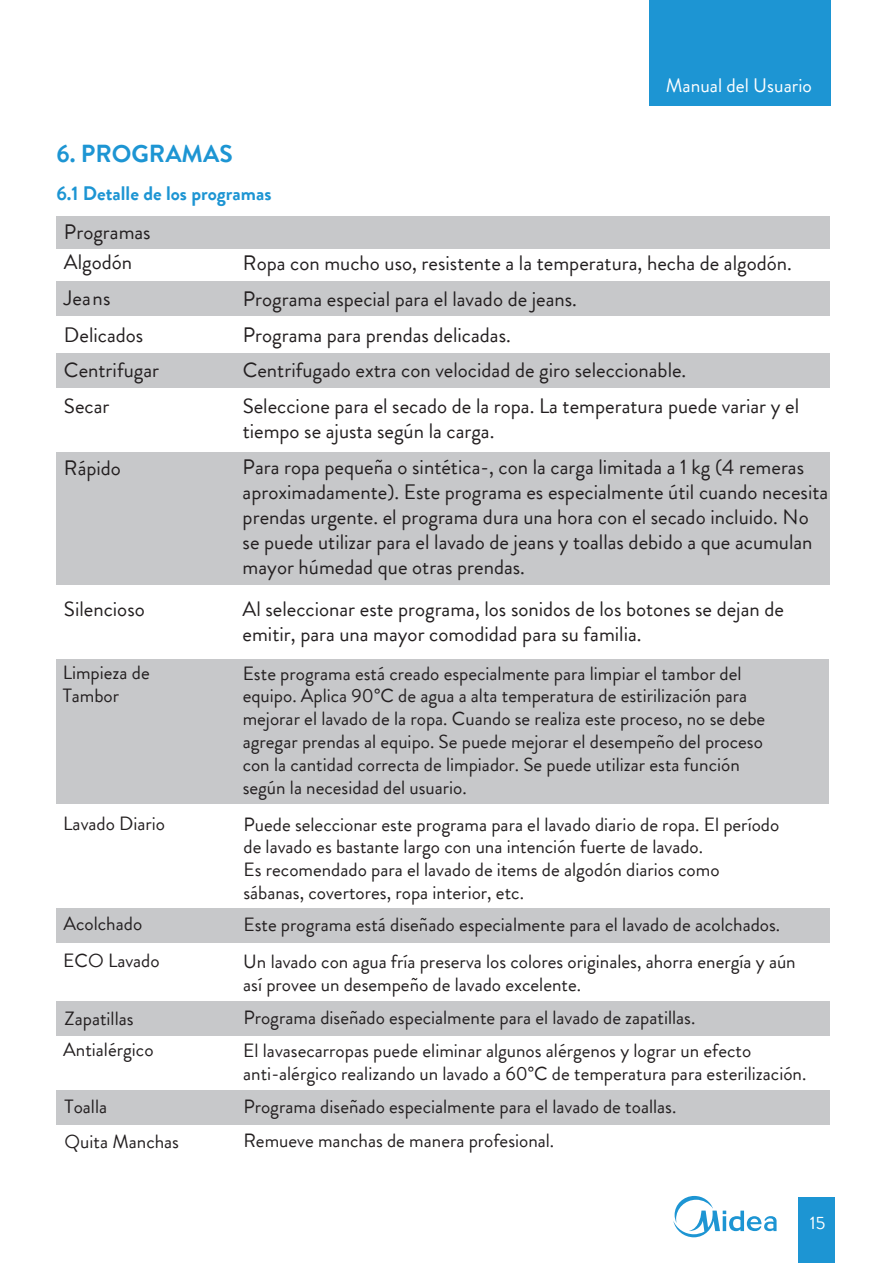
<style>
.page{position:relative;width:893px;height:1263px;background:#fff}
.page>*{position:absolute;margin:0;border:0;box-sizing:border-box;transform-origin:0 0}
.t1{font:700 24.6px "Brandon Grotesque";color:#1d95d3}
.t2{font:20.85px/25px "Brandon Grotesque";color:#231f20}
.t3{font:700 19.5px "Brandon Grotesque";color:#1d95d3}
.t4{font:19.5px "Brandon Grotesque";color:#fff}
.t5{font:19.05px/23px "Brandon Grotesque";color:#231f20}
.t6{font:18px "Brandon Grotesque";color:#fff}
</style>
<div class="page">
<div style="left:649px;top:0;width:182px;height:106px;background:#1d95d3"></div>
<div style="left:798px;top:1198px;width:37px;height:65px;background:#1d95d3"></div>
<svg style="left:673px;top:1196px;width:104px;height:41px"></svg>
<div style="left:56px;top:659px;width:773px;height:145px;background:#c7c8ca"></div>
<div style="left:56px;top:453px;width:774px;height:132px;background:#c7c8ca"></div>
<div style="left:56px;top:281px;width:774px;height:35px;background:#c7c8ca"></div>
<div style="left:56px;top:353px;width:774px;height:34px;background:#c7c8ca"></div>
<div style="left:56px;top:908px;width:774px;height:34px;background:#c7c8ca"></div>
<div style="left:56px;top:1001px;width:774px;height:34px;background:#c7c8ca"></div>
<div style="left:56px;top:216px;width:774px;height:32px;background:#c7c8ca"></div>
<div style="left:56px;top:1090px;width:774px;height:34px;background:#c7c8ca"></div>
<p class="t1" style="left:56px;top:136px;width:178px">6. PROGRAMAS</p>
<p class="t3" style="left:56px;top:180px;width:217px">6.1 Detalle de los programas</p>
<p class="t4" style="left:666px;top:72px;width:148px">Manual del Usuario</p>
<p class="t2" style="left:64px;top:217px;width:88px;line-height:30px">Programas<br>Algodón</p>
<p class="t2" style="left:64px;top:280px;width:81px;line-height:37px">Jeans<br>Delicados</p>
<p class="t2" style="left:243px;top:245px;width:551px;line-height:36.3px">Ropa con mucho uso, resistente a la temperatura, hecha de algodón.<br>Programa especial para el lavado de jeans.<br>Programa para prendas delicadas.</p>
<p class="t2" style="left:64px;top:357px;width:97px">Centrifugar</p>
<p class="t2" style="left:243px;top:357px;width:445px">Centrifugado extra con velocidad de giro seleccionable.</p>
<p class="t2" style="left:64px;top:394px;width:47px">Secar</p>
<p class="t2" style="left:243px;top:394px;width:558px">Seleccione para el secado de la ropa. La temperatura puede variar y el tiempo se ajusta según la carga.</p>
<p class="t2" style="left:64px;top:456px;width:59px">Rápido</p>
<p class="t2" style="left:243px;top:455px;width:587px">Para ropa pequeña o sintética-, con la carga limitada a 1 kg (4 remeras aproximadamente). Este programa es especialmente útil cuando necesita prendas urgente. el programa dura una hora con el secado incluido. No se puede utilizar para el lavado de jeans y toallas debido a que acumulan mayor húmedad que otras prendas.</p>
<p class="t2" style="left:64px;top:597px;width:82px">Silencioso</p>
<p class="t2" style="left:243px;top:597px;width:543px">Al seleccionar este programa, los sonidos de los botones se dejan de emitir, para una mayor comodidad para su familia.</p>
<p class="t5" style="left:63px;top:662px;width:89px">Limpieza de<br>Tambor</p>
<p class="t5" style="left:243px;top:662px;width:524px">Este programa está creado especialmente para limpiar el tambor del equipo. Aplica 90°C de agua a alta temperatura de estirilización para mejorar el lavado de la ropa. Cuando se realiza este proceso, no se debe agregar prendas al equipo. Se puede mejorar el desempeño del proceso con la cantidad correcta de limpiador. Se puede utilizar esta función según la necesidad del usuario.</p>
<p class="t5" style="left:63px;top:812px;width:103px">Lavado Diario</p>
<p class="t5" style="left:243px;top:813px;width:537px">Puede seleccionar este programa para el lavado diario de ropa. El período de lavado es bastante largo con una intención fuerte de lavado.<br>Es recomendado para el lavado de items de algodón diarios como sábanas, covertores, ropa interior, etc.</p>
<p class="t5" style="left:64px;top:912px;width:80px">Acolchado</p>
<p class="t5" style="left:243px;top:914px;width:538px">Este programa está diseñado especialmente para el lavado de acolchados.</p>
<p class="t5" style="left:63px;top:949px;width:98px">ECO Lavado</p>
<p class="t5" style="left:243px;top:950px;width:554px">Un lavado con agua fría preserva los colores originales, ahorra energía y aún así provee un desempeño de lavado excelente.</p>
<p class="t5" style="left:65px;top:1007px;width:70px">Zapatillas</p>
<p class="t5" style="left:243px;top:1006px;width:454px">Programa diseñado especialmente para el lavado de zapatillas.</p>
<p class="t5" style="left:63px;top:1038px;width:92px">Antialérgico</p>
<p class="t5" style="left:243px;top:1039px;width:565px">El lavasecarropas puede eliminar algunos alérgenos y lograr un efecto anti-alérgico realizando un lavado a 60°C de temperatura para esterilización.</p>
<p class="t5" style="left:65px;top:1096px;width:44px">Toalla</p>
<p class="t5" style="left:243px;top:1095px;width:434px">Programa diseñado especialmente para el lavado de toallas.</p>
<p class="t5" style="left:65px;top:1130px;width:116px">Quita Manchas</p>
<p class="t5" style="left:243px;top:1129px;width:312px">Remueve manchas de manera profesional.</p>
<p class="t6" style="left:810px;top:1211px;width:17px">15</p>
</div>
